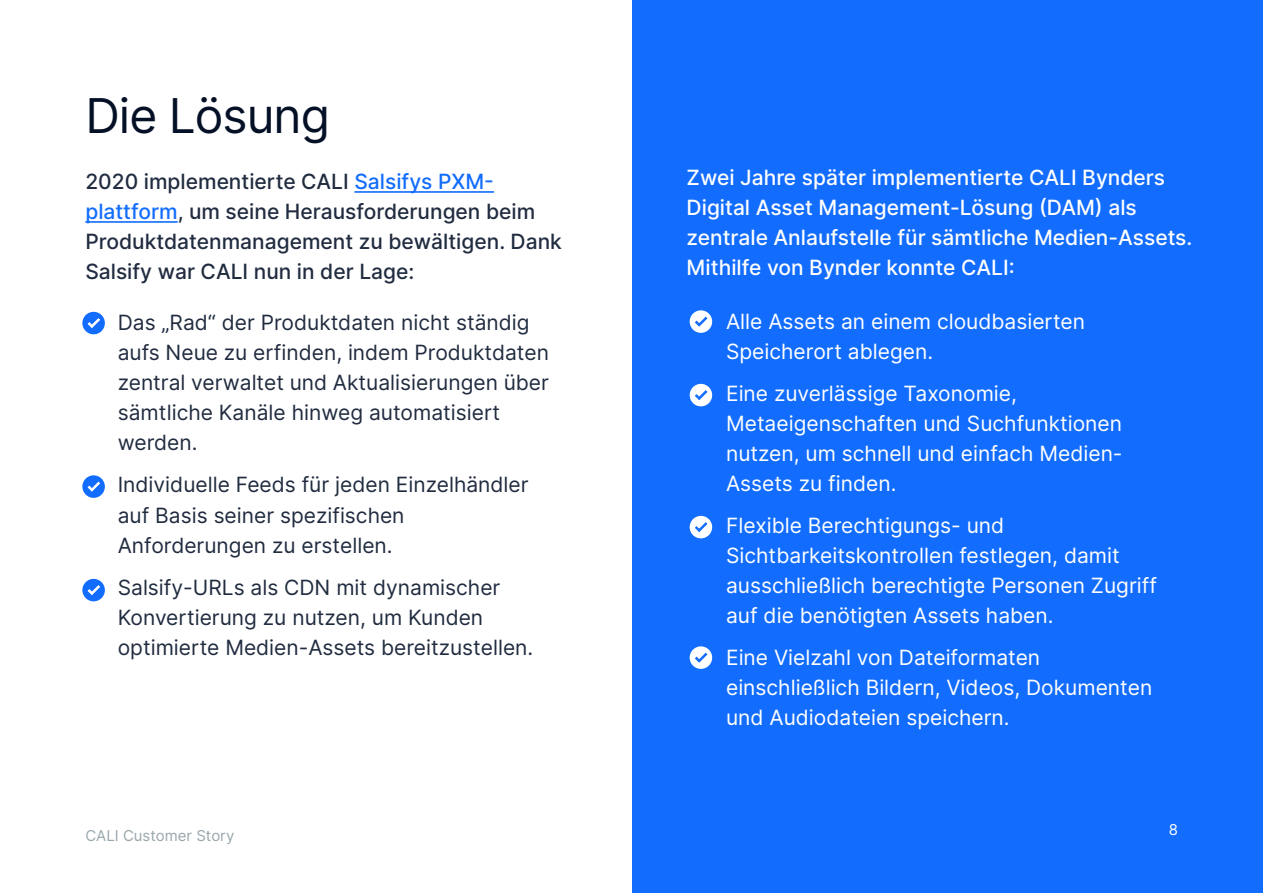
<style>
.page{position:relative;width:1263px;height:893px;background:#fff}
.page>*{position:absolute;margin:0;border:0;box-sizing:border-box;transform-origin:0 0}
.t1{font:48px "Inter";letter-spacing:-.02em;color:#031026}
.t2{font:21px/30px "Inter";color:#fff}
.t3{font:21px/30px "Inter";color:#212c40}
.t4{font:500 21px/30px "Inter";color:#fff}
.t5{font:500 21px/30px "Inter";color:#212c40}
.t6{font:15px "Inter";color:#99a7ad}
.t7{font:15px "Inter";color:#fff}
.s1{color:#126dfe}
</style>
<div class="page">
<div style="left:632px;top:0;width:631px;height:893px;background:#126dfe"></div>
<div style="left:690px;top:310px;width:22px;height:23px;background:#fff;border-radius:50%"></div>
<svg style="left:695px;top:317px;width:12px;height:9px"></svg>
<div style="left:690px;top:384px;width:22px;height:22px;background:#fff;border-radius:50%"></div>
<svg style="left:695px;top:390px;width:12px;height:10px"></svg>
<div style="left:690px;top:516px;width:22px;height:22px;background:#fff;border-radius:50%"></div>
<svg style="left:695px;top:522px;width:12px;height:10px"></svg>
<div style="left:690px;top:646px;width:22px;height:23px;background:#fff;border-radius:50%"></div>
<svg style="left:695px;top:653px;width:12px;height:9px"></svg>
<div style="left:82px;top:312px;width:23px;height:22px;background:#126dfe;border-radius:50%"></div>
<svg style="left:88px;top:318px;width:12px;height:10px"></svg>
<div style="left:82px;top:475px;width:23px;height:23px;background:#126dfe;border-radius:50%"></div>
<svg style="left:88px;top:482px;width:12px;height:9px"></svg>
<div style="left:82px;top:579px;width:23px;height:22px;background:#126dfe;border-radius:50%"></div>
<svg style="left:88px;top:585px;width:12px;height:10px"></svg>
<hr style="left:354px;top:191px;width:140px;height:2px;background:#126dfe">
<hr style="left:85px;top:221px;width:93px;height:2px;background:#126dfe">
<h1 class="t1" style="left:85px;top:81px;width:246px">Die Lösung</h1>
<p class="t5" style="left:85px;top:165px;width:478px">2020 implementierte CALI <span class="s1">Salsifys PXM&shy;plattform</span>, um seine Herausforderungen beim Produktdatenmanagement zu bewältigen. Dank Salsify war CALI nun in der Lage:</p>
<p class="t3" style="left:118px;top:307px;width:433px">Das „Rad“ der Produktdaten nicht ständig aufs Neue zu erfinden, indem Produktdaten zentral verwaltet und Aktualisierungen über sämtliche Kanäle hinweg automatisiert werden.</p>
<p class="t3" style="left:118px;top:469px;width:412px">Individuelle Feeds für jeden Einzelhändler auf Basis seiner spezifischen<br>Anforderungen zu erstellen.</p>
<p class="t3" style="left:118px;top:571px;width:417px">Salsify-URLs als CDN mit dynamischer<br>Konvertierung zu nutzen, um Kunden optimierte Medien-Assets bereitzustellen.</p>
<p class="t6" style="left:85px;top:824px;width:151px">CALI Customer Story</p>
<p class="t4" style="left:687px;top:161px;width:507px">Zwei Jahre später implementierte CALI Bynders Digital Asset Management-Lösung (DAM) als zentrale Anlaufstelle für sämtliche Medien-Assets.<br>Mithilfe von Bynder konnte CALI:</p>
<p class="t2" style="left:726px;top:306px;width:360px">Alle Assets an einem cloudbasierten<br>Speicherort ablegen.</p>
<p class="t2" style="left:726px;top:378px;width:398px">Eine zuverlässige Taxonomie,<br>Metaeigenschaften und Suchfunktionen nutzen, um schnell und einfach Medien-<br>Assets zu finden.</p>
<p class="t2" style="left:726px;top:510px;width:432px">Flexible Berechtigungs- und Sichtbarkeitskontrollen festlegen, damit ausschließlich berechtigte Personen Zugriff auf die benötigten Assets haben.</p>
<p class="t2" style="left:726px;top:642px;width:428px">Eine Vielzahl von Dateiformaten einschließlich Bildern, Videos, Dokumenten und Audiodateien speichern.</p>
<p class="t7" style="left:1169px;top:818px;width:11px">8</p>
</div>
